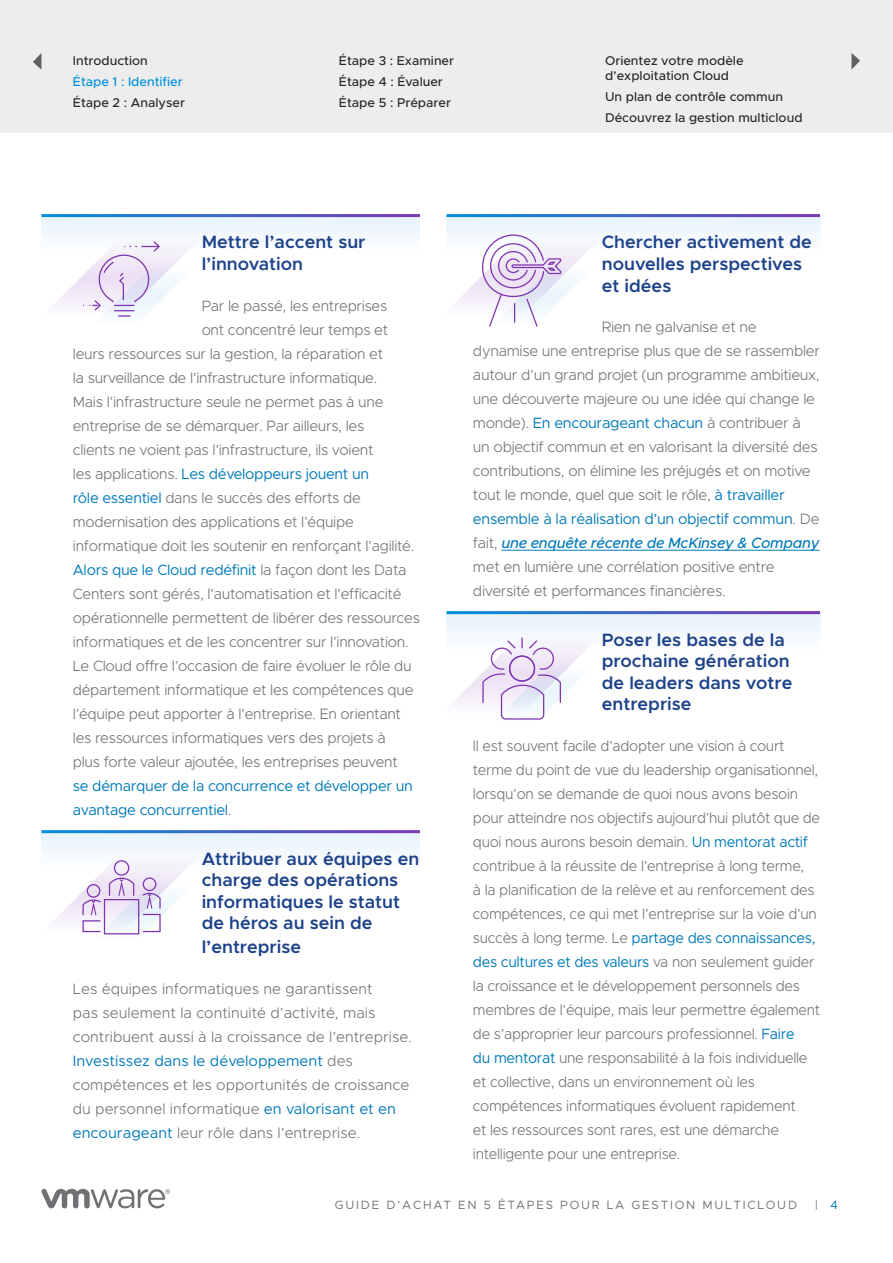
<style>
.page{position:relative;width:893px;height:1263px;background:#fff}
.page>*{position:absolute;margin:0;border:0;box-sizing:border-box;transform-origin:0 0}
.t1{font:600 18px/21.6px "Metropolis";color:#1d428a}
.t2{font:300 15px/24px "Metropolis";letter-spacing:-.02em;color:#717074}
.t3{font:300 15px/24px "Metropolis";letter-spacing:-.02em;color:#717074;scale:.96 1}
.t4{font:300 15px/24px "Metropolis";color:#717074}
.t5{font:15px/24px "Metropolis";letter-spacing:-.02em;color:#007ab8}
.t6{font:500 12.75px/21px "Metropolis";color:#282828}
.t7{font:500 12.75px "Metropolis";color:#0091da}
.t8{font:12px "Metropolis";letter-spacing:.15em;color:#717074}
.s1{font-weight:400;color:#007ab8}
.s2{font-weight:500;font-style:italic;color:#007ab8}
.s3{color:#007ab8}
.s4{font-weight:300;color:#717074}
</style>
<div class="page">
<div style="left:41px;top:216px;width:379px;height:38px;background:linear-gradient(to right,#edf6fc,#f4f9fd)"></div>
<hr style="left:41px;top:214px;width:379px;height:3px;background:#fff">
<svg style="left:41px;top:237px;width:161px;height:80px"></svg>
<div style="left:446px;top:216px;width:374px;height:38px;background:linear-gradient(to right,#ebf5fb,#f5fafd)"></div>
<hr style="left:446px;top:214px;width:374px;height:3px;background:#fff">
<div style="left:446px;top:613px;width:374px;height:38px;background:linear-gradient(to right,#edf6fc,#f4f9fd)"></div>
<hr style="left:446px;top:611px;width:374px;height:3px;background:#fff">
<hr style="left:501px;top:550px;width:318px;height:1px;background:#007ab8">
<svg style="left:446px;top:234px;width:156px;height:93px"></svg>
<svg style="left:446px;top:634px;width:156px;height:86px"></svg>
<svg style="left:41px;top:1189px;width:129px;height:19px"></svg>
<div style="left:41px;top:832px;width:379px;height:38px;background:linear-gradient(to right,#edf6fc,#f4f9fd)"></div>
<hr style="left:41px;top:830px;width:379px;height:3px;background:#fff">
<svg style="left:41px;top:853px;width:161px;height:82px"></svg>
<div style="left:0;top:0;width:893px;height:133px;background:#ededed"></div>
<svg style="left:33px;top:53px;width:8px;height:16px"></svg>
<svg style="left:851px;top:53px;width:9px;height:17px"></svg>
<p class="t6" style="left:73px;top:50px;width:76px">Introduction</p>
<p class="t7" style="left:73px;top:73px;width:111px">Étape 1 : Identifier</p>
<p class="t6" style="left:73px;top:92px;width:114px">Étape 2 : Analyser</p>
<p class="t6" style="left:339px;top:50px;width:117px">Étape 3 : Examiner<br>Étape 4 : Évaluer<br>Étape 5 : Préparer</p>
<p class="t6" style="left:605px;top:53px;width:140px;line-height:15px">Orientez votre modèle d’exploitation Cloud</p>
<p class="t6" style="left:605px;top:86px;width:199px">Un plan de contrôle commun<br>Découvrez la gestion multicloud</p>
<p class="t1" style="left:602px;top:231px;width:212px">Chercher activement de nouvelles perspectives et idées</p>
<p class="t2" style="left:473px;top:315px;width:348px;text-indent:129px">Rien ne galvanise et ne dynamise une entreprise plus que de se rassembler autour d’un grand projet (un programme ambitieux, une découverte majeure ou une idée qui change le monde). <span class="s1">En encourageant chacun</span> à contribuer à un objectif commun et en valorisant la diversité des contributions, on élimine les préjugés et on motive tout le monde, quel que soit le rôle, <span class="s1">à travailler ensemble à la réalisation d’un objectif commun</span>. De fait, <span class="s2">une enquête récente de McKinsey &amp; Company </span>met en lumière une corrélation positive entre diversité et performances financières.</p>
<p class="t1" style="left:602px;top:628px;width:192px">Poser les bases de la prochaine génération de leaders dans votre entreprise</p>
<p class="t3" style="left:473px;top:734px;width:363px">Il est souvent facile d’adopter une vision à court terme du point de vue du leadership organisationnel, lorsqu’on se demande de quoi nous avons besoin pour atteindre nos objectifs aujourd’hui plutôt que de quoi nous aurons besoin demain. <span class="s1">Un mentorat actif </span>contribue à la réussite de l’entreprise à long terme,<br>à la planification de la relève et au renforcement des compétences, ce qui met l’entreprise sur la voie d’un succès à long terme. Le <span class="s1">partage des connaissances, des cultures et des valeurs</span> va non seulement guider la croissance et le développement personnels des membres de l’équipe, mais leur permettre également de s’approprier leur parcours professionnel. <span class="s1">Faire<br>du mentorat</span> une responsabilité à la fois individuelle et collective, dans un environnement où les compétences informatiques évoluent rapidement<br>et les ressources sont rares, est une démarche intelligente pour une entreprise.</p>
<p class="t8" style="left:335px;top:1197px;width:464px">GUIDE D’ACHAT EN 5 ÉTAPES POUR LA GESTION MULTICLOUD</p>
<p class="t8" style="left:815px;top:1197px;width:25px">| <span class="s3">4</span></p>
<p class="t1" style="left:202px;top:231px;width:165px">Mettre l’accent sur l’innovation</p>
<p class="t2" style="left:202px;top:293px;width:187px">Par le passé, les entreprises</p>
<p class="t2" style="left:202px;top:317px;width:188px">ont concentré leur temps et</p>
<p class="t2" style="left:73px;top:341px;width:312px">leurs ressources sur la gestion, la réparation et</p>
<p class="t2" style="left:73px;top:365px;width:306px">la surveillance de l’infrastructure informatique.</p>
<p class="t2" style="left:73px;top:389px;width:312px">Mais l’infrastructure seule ne permet pas à une</p>
<p class="t2" style="left:73px;top:413px;width:293px">entreprise de se démarquer. Par ailleurs, les</p>
<p class="t2" style="left:73px;top:437px;width:302px">clients ne voient pas l’infrastructure, ils voient</p>
<p class="t5" style="left:73px;top:461px;width:298px"><span class="s4">les applications.</span> Les développeurs jouent un</p>
<p class="t2" style="left:73px;top:485px;width:289px"><span class="s1">rôle essentiel</span> dans le succès des efforts de</p>
<p class="t2" style="left:73px;top:509px;width:282px">modernisation des applications et l’équipe</p>
<p class="t2" style="left:73px;top:533px;width:343px">informatique doit les soutenir en renforçant l’agilité.</p>
<p class="t5" style="left:73px;top:557px;width:335px">Alors que le Cloud redéfinit <span class="s4">la façon dont les Data</span></p>
<p class="t2" style="left:73px;top:581px;width:330px">Centers sont gérés, l’automatisation et l’efficacité</p>
<p class="t2" style="left:73px;top:605px;width:349px">opérationnelle permettent de libérer des ressources</p>
<p class="t2" style="left:73px;top:629px;width:337px">informatiques et de les concentrer sur l’innovation.</p>
<p class="t2" style="left:73px;top:653px;width:340px">Le Cloud offre l’occasion de faire évoluer le rôle du</p>
<p class="t2" style="left:73px;top:677px;width:342px">département informatique et les compétences que</p>
<p class="t2" style="left:73px;top:701px;width:330px">l’équipe peut apporter à l’entreprise. En orientant</p>
<p class="t2" style="left:73px;top:725px;width:314px">les ressources informatiques vers des projets à</p>
<p class="t2" style="left:73px;top:749px;width:326px">plus forte valeur ajoutée, les entreprises peuvent</p>
<p class="t5" style="left:73px;top:773px;width:342px">se démarquer de la concurrence et développer un avantage concurrentiel<span class="s4">.</span></p>
<p class="t1" style="left:202px;top:847px;width:219px">Attribuer aux équipes en charge des opérations informatiques le statut de héros au sein de</p>
<p class="t1" style="left:202px;top:936px;width:101px">l’entreprise</p>
<p class="t4" style="left:73px;top:977px;width:341px">Les équipes informatiques ne garantissent<br>pas seulement la continuité d’activité, mais contribuent aussi à la croissance de l’entreprise.<br><span class="s1">Investissez dans le développement</span> des compétences et les opportunités de croissance du personnel informatique <span class="s1">en valorisant et en encourageant</span> leur rôle dans l’entreprise.</p>
</div>
